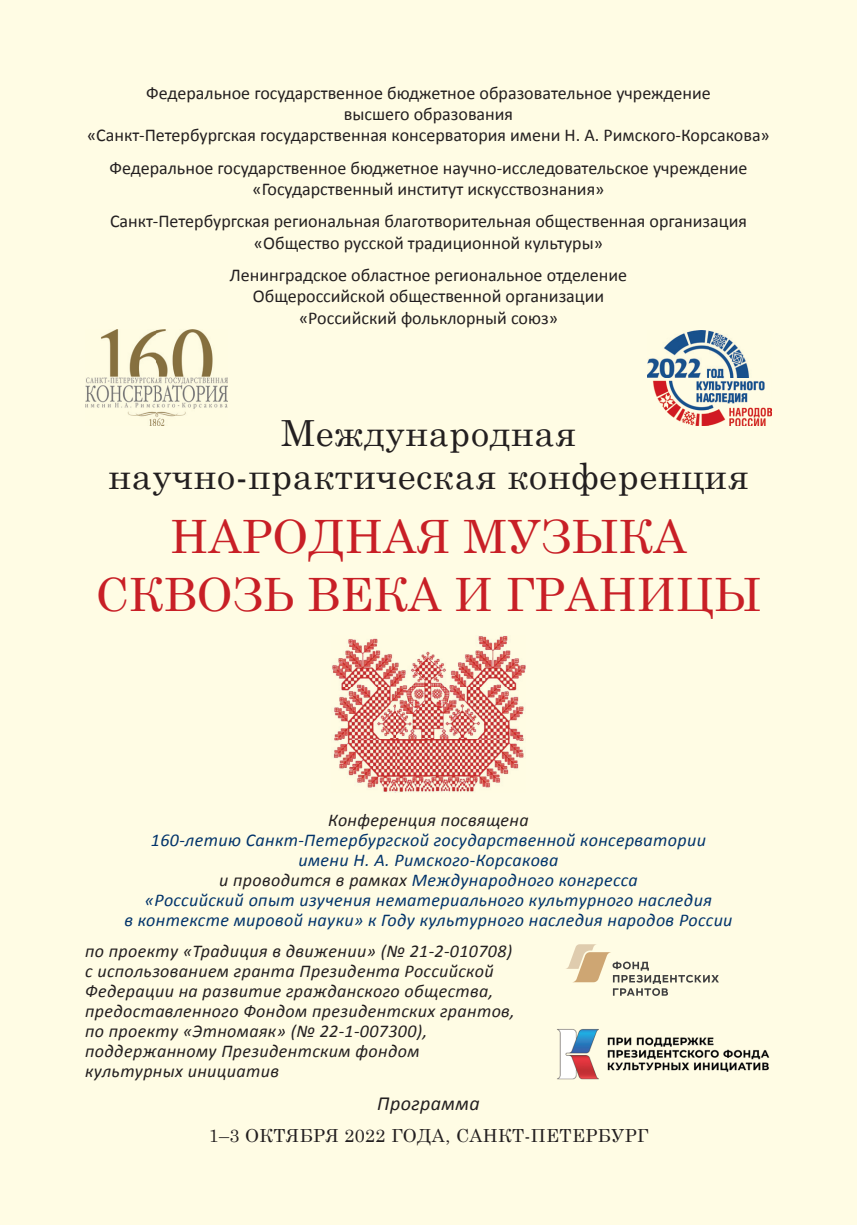
<style>
.page{position:relative;width:857px;height:1225px;background:#fff}
.page>*{position:absolute;margin:0;border:0;box-sizing:border-box;transform-origin:0 0}
.t1{font:46px/58px "Century Schoolbook";color:#c81f26;text-align:center}
.t2{font:36px/43.2px "Century Schoolbook";letter-spacing:.02em;color:#231f20;text-align:center}
.t3{font:italic 20px "Calibri";letter-spacing:.02em;color:#231f20}
.t4{font:18px/21.2px "Calibri";color:#231f20;text-align:center}
.t5{font:italic 18px/20px "Calibri";letter-spacing:.02em;color:#231f20}
.t6{font:italic 18px/20px "Calibri";letter-spacing:.02em;color:#02346b;text-align:center}
.t7{font:18px "Century Schoolbook";letter-spacing:.02em;color:#231f20}
.s1{color:#231f20}
</style>
<div class="page">
<div style="left:0;top:0;width:856px;height:1225px;background:#fffce4"></div>
<img style="left:331px;top:635px;width:194px;height:157px">
<img style="left:647px;top:330px;width:123px;height:95px">
<img style="left:551px;top:1013px;width:232px;height:84px">
<img style="left:85px;top:329px;width:142px;height:97px">
<svg style="left:564px;top:944px;width:154px;height:52px;background:#e8e2ca"></svg>
<p class="t4" style="left:87px;top:82px;width:684px">Федеральное государственное бюджетное образовательное учреждение<br>высшего образования<br>«Санкт-Петербургская государственная консерватория имени Н. А. Римского-Корсакова»</p>
<p class="t4" style="left:109px;top:157px;width:639px">Федеральное государственное бюджетное научно-исследовательское учреждение «Государственный институт искусствознания»</p>
<p class="t4" style="left:110px;top:211px;width:638px">Санкт-Петербургская региональная благотворительная общественная организация «Общество русской традиционной культуры»</p>
<p class="t4" style="left:230px;top:264px;width:398px">Ленинградское областное региональное отделение<br>Общероссийской общественной организации «Российский фольклорный союз»</p>
<h2 class="t2" style="left:108px;top:408px;width:641px">Международная научно-практическая конференция</h2>
<h1 class="t1" style="left:95px;top:503px;width:667px">НАРОДНАЯ МУЗЫКА<br>СКВОЗЬ ВЕКА И ГРАНИЦЫ</h1>
<p class="t5" style="left:328px;top:809px;width:202px">Конференция посвящена</p>
<p class="t6" style="left:124px;top:829px;width:609px">160-летию Санкт-Петербургской государственной консерватории имени Н. А. Римского-Корсакова<br><span class="s1">и проводится в рамках</span> Международного конгресса<br>«Российский опыт изучения нематериального культурного наследия<br>в контексте мировой науки» к Году культурного наследия народов России</p>
<p class="t5" style="left:85px;top:940px;width:431px">по проекту «Традиция в движении» (№ 21-2-010708) с использованием гранта Президента Российской Федерации на развитие гражданского общества, предоставленного Фондом президентских грантов, по проекту «Этномаяк» (№ 22-1-007300), поддержанному Президентским фондом культурных инициатив</p>
<p class="t3" style="left:377px;top:1089px;width:104px">Программа</p>
<p class="t7" style="left:208px;top:1120px;width:441px">1–3 ОКТЯБРЯ 2022 ГОДА, САНКТ-ПЕТЕРБУРГ</p>
</div>
